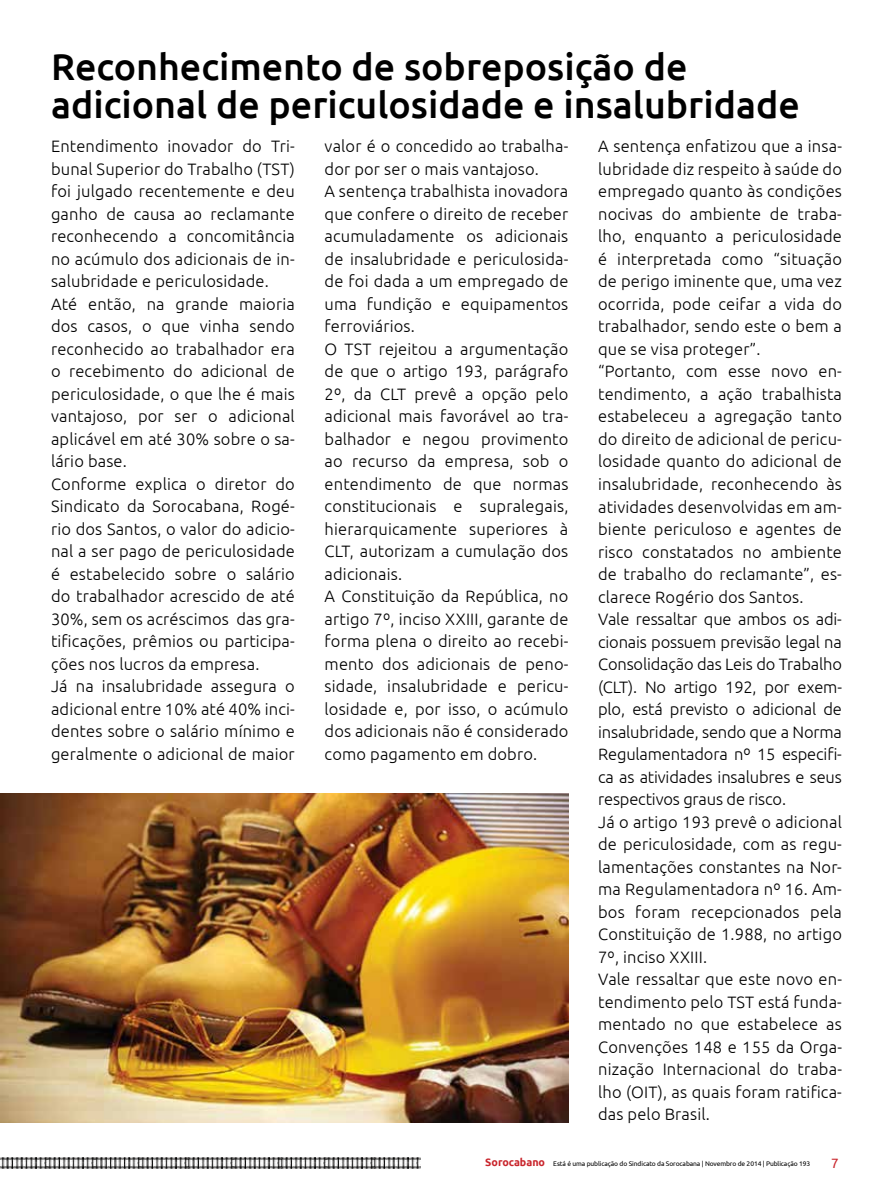
<style>
.page{position:relative;width:893px;height:1191px;background:#fff}
.page>*{position:absolute;margin:0;border:0;box-sizing:border-box;transform-origin:0 0}
.t1{font:500 37.5px/37.5px "Ubuntu";color:#000}
.t2{font:300 16.5px/22.5px "Ubuntu";letter-spacing:.01em;color:#000}
.t3{font:13.5px "Ubuntu";color:#c9252c}
.t4{font:6.75px "Ubuntu";letter-spacing:-.015em;color:#000}
.s1{font-weight:700;font-size:10.65px;color:#c9252c}
</style>
<div class="page">
<img style="left:0;top:1157px;width:47px;height:12px">
<img style="left:374px;top:1157px;width:47px;height:12px">
<img style="left:188px;top:1157px;width:45px;height:12px">
<img style="left:95px;top:1157px;width:45px;height:12px">
<img style="left:281px;top:1157px;width:45px;height:12px">
<img style="left:47px;top:1157px;width:48px;height:12px">
<img style="left:233px;top:1157px;width:48px;height:12px">
<img style="left:140px;top:1157px;width:48px;height:12px">
<img style="left:326px;top:1157px;width:48px;height:12px">
<img style="left:0;top:793px;width:568px;height:330px">
<h1 class="t1" style="left:51px;top:47px;width:750px">Reconhecimento de sobreposição de adicional de periculosidade e insalubridade</h1>
<p class="t2" style="left:325px;top:135px;width:245px">valor é o concedido ao trabalha&shy;dor por ser o mais vantajoso.<br>A sentença trabalhista inovadora que confere o direito de receber acumuladamente os adicionais de insalubridade e periculosida&shy;de foi dada a um empregado de uma fundição e equipamentos ferroviários.<br>O TST rejeitou a argumentação de que o artigo 193, parágrafo<br>2º, da CLT prevê a opção pelo adicional mais favorável ao tra&shy;balhador e negou provimento ao recurso da empresa, sob o entendimento de que normas constitucionais e supralegais, hierarquicamente superiores à<br>CLT, autorizam a cumulação dos adicionais.<br>A Constituição da República, no artigo 7º, inciso XXIII, garante de forma plena o direito ao recebi&shy;mento dos adicionais de peno&shy;sidade, insalubridade e pericu&shy;losidade e, por isso, o acúmulo dos adicionais não é considerado como pagamento em dobro.</p>
<p class="t2" style="left:598px;top:135px;width:245px">A sentença enfatizou que a insa&shy;lubridade diz respeito à saúde do empregado quanto às condições nocivas do ambiente de traba&shy;lho, enquanto a periculosidade é interpretada como “situação de perigo iminente que, uma vez ocorrida, pode ceifar a vida do trabalhador, sendo este o bem a que se visa proteger”. “Portanto, com esse novo en&shy;tendimento, a ação trabalhista estabeleceu a agregação tanto do direito de adicional de pericu&shy;losidade quanto do adicional de insalubridade, reconhecendo às atividades desenvolvidas em am&shy;biente periculoso e agentes de risco constatados no ambiente de trabalho do reclamante”, es&shy;clarece Rogério dos Santos.<br>Vale ressaltar que ambos os adi&shy;cionais possuem previsão legal na<br>Consolidação das Leis do Trabalho (CLT). No artigo 192, por exem&shy;plo, está previsto o adicional de insalubridade, sendo que a Norma<br>Regulamentadora nº 15 especifi&shy;ca as atividades insalubres e seus respectivos graus de risco.<br>Já o artigo 193 prevê o adicional de periculosidade, com as regu&shy;lamentações constantes na Nor&shy;ma Regulamentadora nº 16. Am&shy;bos foram recepcionados pela<br>Constituição de 1.988, no artigo<br>7º, inciso XXIII.<br>Vale ressaltar que este novo en&shy;tendimento pelo TST está funda&shy;mentado no que estabelece as<br>Convenções 148 e 155 da Orga&shy;nização Internacional do traba&shy;lho (OIT), as quais foram ratifica&shy;das pelo Brasil.</p>
<p class="t2" style="left:51px;top:135px;width:245px">Entendimento inovador do Tri&shy;bunal Superior do Trabalho (TST) foi julgado recentemente e deu ganho de causa ao reclamante reconhecendo a concomitância no acúmulo dos adicionais de in&shy;salubridade e periculosidade.<br>Até então, na grande maioria dos casos, o que vinha sendo reconhecido ao trabalhador era o recebimento do adicional de periculosidade, o que lhe é mais vantajoso, por ser o adicional aplicável em até 30% sobre o sa&shy;lário base.<br>Conforme explica o diretor do<br>Sindicato da Sorocabana, Rogé&shy;rio dos Santos, o valor do adicio&shy;nal a ser pago de periculosidade é estabelecido sobre o salário do trabalhador acrescido de até<br>30%, sem os acréscimos das gra&shy;tificações, prêmios ou participa&shy;ções nos lucros da empresa.<br>Já na insalubridade assegura o adicional entre 10% até 40% inci&shy;dentes sobre o salário mínimo e geralmente o adicional de maior</p>
<p class="t4" style="left:485px;top:1159px;width:326px"><span class="s1">Sorocabano</span> Está é uma publicação do Sindicato da Sorocabana | Novembro de 2014 | Publicação 193</p>
<p class="t3" style="left:831px;top:1154px;width:9px">7</p>
</div>
